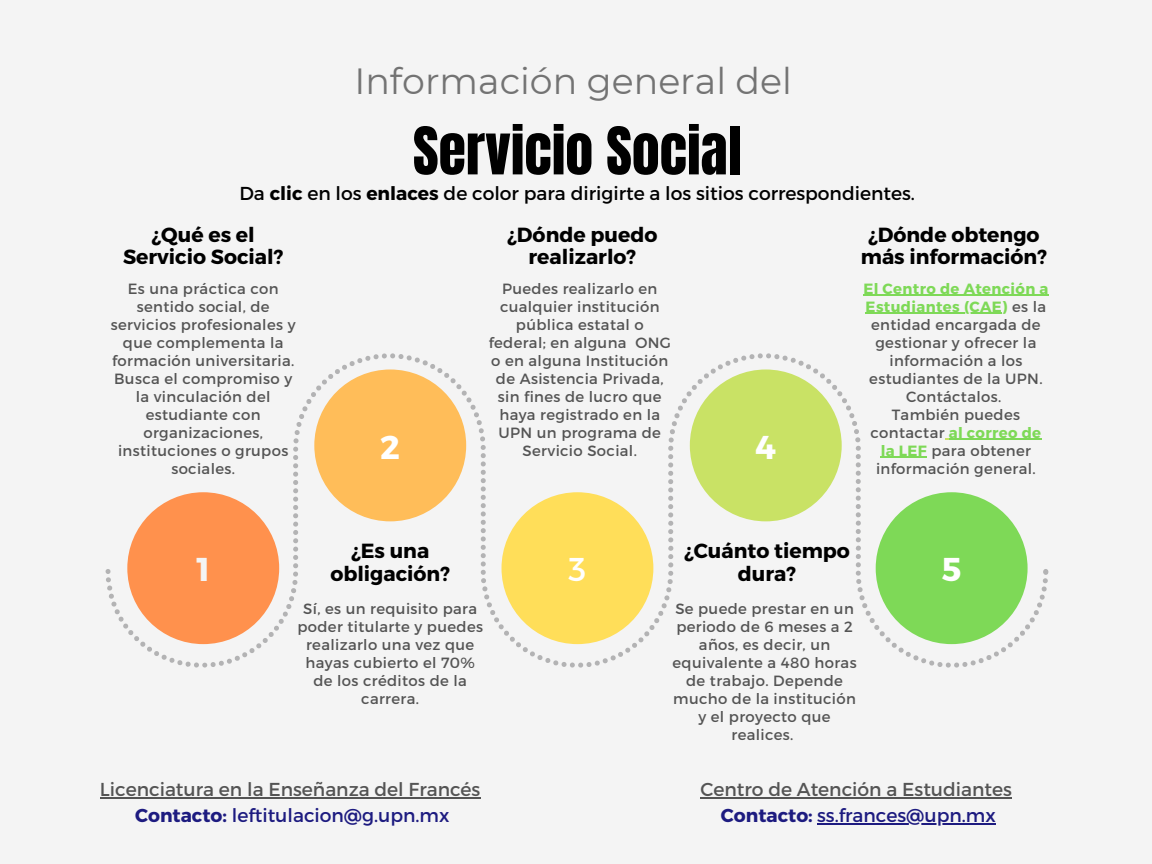
<style>
.page{position:relative;width:1152px;height:864px;background:#f4f4f4}
.page>*{position:absolute;margin:0;border:0;box-sizing:border-box;transform-origin:0 0}
.t1{font:55.8px "Anton";color:#000}
.t2{font:36.3px "Montserrat";color:#737373}
.t3{font:700 33px "Montserrat";color:#fff}
.t4{font:700 33px "Montserrat";color:#f4f4f4}
.t5{font:33px "Montserrat";color:#fff}
.t6{font:700 20.4px/22.5px "Montserrat";color:#000;text-align:center}
.t7{font:18.75px/25.8px "Montserrat";color:#545454;text-align:center}
.t8{font:18.75px "Montserrat";color:#000}
.t9{font:14.85px/18px "Montserrat";letter-spacing:.025em;color:#545454;text-align:center}
.s1{font-weight:700}
.s2{font-weight:700;color:#7ed957}
.s3{font-weight:700;color:#1d1b80}
.s4{color:#1d1b80}
</style>
<div class="page">
<svg style="left:106px;top:353px;width:942px;height:315px"></svg>
<svg style="left:1043px;top:569px;width:5px;height:5px"></svg>
<div style="left:314px;top:370px;width:152px;height:151px;background:#ffbd59;border-radius:50%"></div>
<div style="left:690px;top:370px;width:152px;height:151px;background:#c9e265;border-radius:50%"></div>
<div style="left:876px;top:492px;width:152px;height:152px;background:#7ed957;border-radius:50%"></div>
<div style="left:502px;top:492px;width:151px;height:152px;background:#ffde59;border-radius:50%"></div>
<div style="left:127px;top:492px;width:152px;height:152px;background:#ff914d;border-radius:50%"></div>
<hr style="left:863px;top:295px;width:186px;height:1px;background:#7ed957">
<hr style="left:866px;top:313px;width:136px;height:1px;background:#7ed957">
<hr style="left:949px;top:439px;width:93px;height:1px;background:#7ed957">
<hr style="left:881px;top:457px;width:46px;height:1px;background:#7ed957">
<hr style="left:700px;top:797px;width:312px;height:1px;background:#545454">
<hr style="left:817px;top:823px;width:179px;height:1px;background:#1d1b80">
<hr style="left:100px;top:797px;width:380px;height:1px;background:#545454">
<h2 class="t2" style="left:354px;top:58px;width:439px">Información general del</h2>
<h1 class="t1" style="left:413px;top:111px;width:330px">Servicio Social</h1>
<p class="t8" style="left:239px;top:181px;width:677px">Da <span class="s1">clic</span> en los <span class="s1">enlaces</span> de color para dirigirte a los sitios correspondientes.</p>
<h3 class="t6" style="left:123px;top:222px;width:162px">¿Qué es el<br>Servicio Social?</h3>
<h3 class="t6" style="left:507px;top:222px;width:152px">¿Dónde puedo realizarlo?</h3>
<h3 class="t6" style="left:861px;top:222px;width:188px">¿Dónde obtengo más información?</h3>
<p class="t9" style="left:111px;top:279px;width:186px">Es una práctica con sentido social, de servicios profesionales y que complementa la formación universitaria.<br>Busca el compromiso y la vinculación del estudiante con organizaciones, instituciones o grupos sociales.</p>
<h3 class="t3" style="left:380px;top:425px;width:21px">2</h3>
<p class="t9" style="left:489px;top:279px;width:184px">Puedes realizarlo en cualquier institución pública estatal o federal; en alguna ONG o en alguna Institución de Asistencia Privada, sin fines de lucro que haya registrado en la<br>UPN un programa de<br>Servicio Social.</p>
<p class="t9" style="left:863px;top:279px;width:187px"><span class="s2">El Centro de Atención a<br>Estudiantes (CAE)</span> es la entidad encargada de gestionar y ofrecer la información a los estudiantes de la UPN.<br>Contáctalos.<br>También puedes contactar <span class="s2">al correo de la LEF</span> para obtener información general.</p>
<h3 class="t3" style="left:755px;top:425px;width:22px">4</h3>
<h3 class="t6" style="left:330px;top:539px;width:121px">¿Es una obligación?</h3>
<h3 class="t6" style="left:684px;top:539px;width:167px">¿Cuánto tiempo</h3>
<h3 class="t4" style="left:196px;top:548px;width:15px">1</h3>
<h3 class="t6" style="left:738px;top:561px;width:60px">dura?</h3>
<h3 class="t5" style="left:569px;top:548px;width:19px">3</h3>
<p class="t9" style="left:297px;top:599px;width:187px">Sí, es un requisito para poder titularte y puedes realizarlo una vez que hayas cubierto el 70% de los créditos de la carrera.</p>
<p class="t9" style="left:672px;top:599px;width:186px">Se puede prestar en un periodo de 6 meses a 2 años, es decir, un equivalente a 480 horas de trabajo. Depende mucho de la institución y el proyecto que realices.</p>
<h3 class="t3" style="left:942px;top:548px;width:21px">5</h3>
<p class="t7" style="left:100px;top:775px;width:382px">Licenciatura en la Enseñanza del Francés<br><span class="s3">Contacto:</span> <span class="s4">leftitulacion@g.upn.mx</span></p>
<p class="t7" style="left:700px;top:775px;width:313px">Centro de Atención a Estudiantes<br><span class="s3">Contacto:</span> <span class="s4">ss.frances@upn.mx</span></p>
</div>
